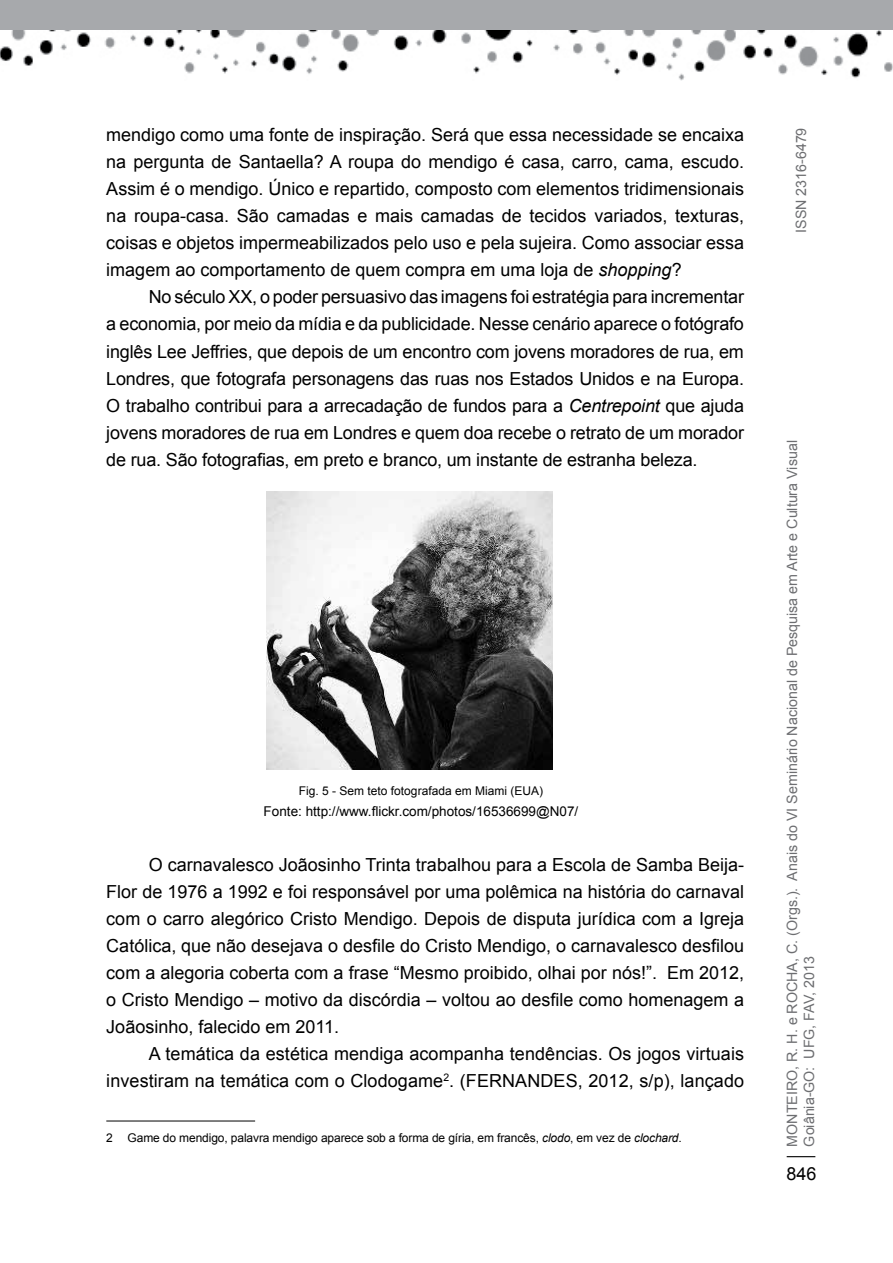
<style>
.page{position:relative;width:893px;height:1263px;background:#fff}
.page>*{position:absolute;margin:0;border:0;box-sizing:border-box;transform-origin:0 0}
.t1{font:18px/27px "Arial";color:#000;text-align:justify}
.t2{font:14.25px/17.1px "Arial";color:#6d6e71}
.t3{font:13.5px "Arial";color:#000}
.t4{font:12px "Arial";letter-spacing:-.01em;color:#000}
.s1{font-style:italic}
</style>
<div class="page">
<svg style="left:787px;top:1156px;width:28px;height:1px"></svg>
<img style="left:0;top:30px;width:893px;height:50px">
<div style="left:0;top:0;width:893px;height:30px;background:#a7a9ac"></div>
<hr style="left:106px;top:1121px;width:149px;height:1px;background:#000">
<img style="left:267px;top:491px;width:286px;height:278px">
<p class="t1" style="left:106px;top:122px;width:639px">mendigo como uma fonte de inspiração. Será que essa necessidade se encaixa na pergunta de Santaella? A roupa do mendigo é casa, carro, cama, escudo.<br>Assim é o mendigo. Único e repartido, composto com elementos tridimensionais na roupa-casa. São camadas e mais camadas de tecidos variados, texturas, coisas e objetos impermeabilizados pelo uso e pela sujeira. Como associar essa imagem ao comportamento de quem compra em uma loja de <span class="s1">shopping</span>?</p>
<p class="t1" style="left:106px;top:284px;width:639px;text-indent:43px">No século XX, o poder persuasivo das imagens foi estratégia para incrementar a economia, por meio da mídia e da publicidade. Nesse cenário aparece o fotógrafo inglês Lee Jeffries, que depois de um encontro com jovens moradores de rua, em Londres, que fotografa personagens das ruas nos Estados Unidos e na Europa.<br>O trabalho contribui para a arrecadação de fundos para a <span class="s1">Centrepoint</span> que ajuda jovens moradores de rua em Londres e quem doa recebe o retrato de um morador de rua. São fotografias, em preto e branco, um instante de estranha beleza.</p>
<p class="t4" style="left:299px;top:783px;width:246px">Fig. 5 - Sem teto fotografada em Miami (EUA)</p>
<p class="t3" style="left:264px;top:803px;width:316px">Fonte: http://www.flickr.com/photos/16536699@N07/</p>
<p class="t1" style="left:106px;top:851px;width:639px;text-indent:43px">O carnavalesco Joãosinho Trinta trabalhou para a Escola de Samba Beija-Flor de 1976 a 1992 e foi responsável por uma polêmica na história do carnaval com o carro alegórico Cristo Mendigo. Depois de disputa jurídica com a Igreja Católica, que não desejava o desfile do Cristo Mendigo, o carnavalesco desfilou com a alegoria coberta com a frase “Mesmo proibido, olhai por nós!”. Em 2012, o Cristo Mendigo – motivo da discórdia – voltou ao desfile como homenagem a Joãosinho, falecido em 2011.</p>
<p class="t1" style="left:106px;top:1040px;width:639px;text-align:right">A temática da estética mendiga acompanha tendências. Os jogos virtuais investiram na temática com o Clodogame<sup>2</sup>. (FERNANDES, 2012, s/p), lançado</p>
<p class="t4" style="left:106px;top:1130px;width:577px">2 Game do mendigo, palavra mendigo aparece sob a forma de gíria, em francês, <span class="s1">clodo</span>, em vez de <span class="s1">clochard</span>.</p>
<p class="t2" style="left:793px;top:233px;width:107px;rotate:-90deg">ISSN 2316-6479</p>
<p class="t2" style="left:784px;top:1146px;width:708px;rotate:-90deg">Montei ro, R. H. e Rocha, C. (Orgs.). Anais do VI Seminário Nacional de Pesquisa em Arte e Cultura Visual<br>Goiânia-GO: UFG, FAV, 2013</p>
<p class="t1" style="left:786px;top:1160px;width:32px">846</p>
</div>
